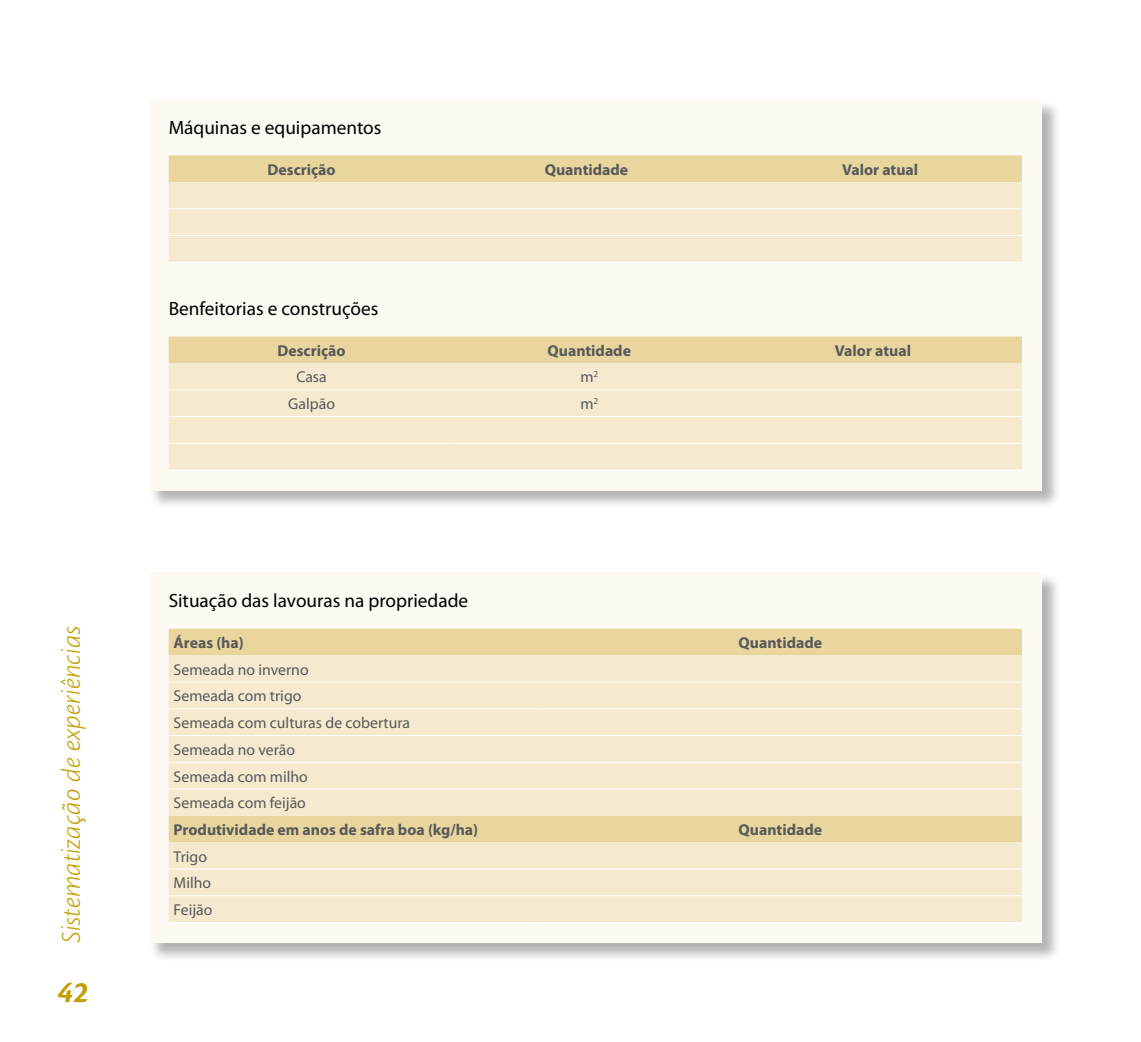
<style>
.page{position:relative;width:1141px;height:1042px;background:#fff}
.page>*{position:absolute;margin:0;border:0;box-sizing:border-box;transform-origin:0 0}
.t1{font:31.5px "Cronos Pro Bold Capt It";color:#c39e00}
.t2{font:28px "Cronos Pro Lt Capt It";letter-spacing:-.005em;color:#c39e00}
.t3{font:19.25px "Myriad Pro";color:#000}
.t4{font:15.75px/26.8px "Myriad Pro";color:#58585a}
.t5{font:700 15.75px "Myriad Pro";color:#58585a}
</style>
<div class="page">
<div style="left:149px;top:100px;width:912px;height:410px;background:#000;opacity:.3"></div>
<div style="left:149px;top:99px;width:893px;height:391px;background:#fcfaf3"></div>
<div style="left:169px;top:155px;width:853px;height:27px;background:#e9d69f"></div>
<div style="left:169px;top:182px;width:853px;height:80px;background:#f5eacf"></div>
<hr style="left:169px;top:208px;width:266px;height:1px;background:#fff">
<hr style="left:435px;top:208px;width:303px;height:1px;background:#fff">
<hr style="left:738px;top:208px;width:284px;height:1px;background:#fff">
<hr style="left:169px;top:235px;width:266px;height:1px;background:#fff">
<hr style="left:435px;top:235px;width:303px;height:1px;background:#fff">
<hr style="left:738px;top:235px;width:284px;height:1px;background:#fff">
<hr style="left:169px;top:262px;width:266px;height:1px;background:#fff">
<hr style="left:435px;top:262px;width:303px;height:1px;background:#fff">
<hr style="left:738px;top:262px;width:284px;height:1px;background:#fff">
<div style="left:169px;top:336px;width:853px;height:27px;background:#e9d69f"></div>
<div style="left:169px;top:363px;width:853px;height:106px;background:#f5eacf"></div>
<hr style="left:169px;top:389px;width:285px;height:1px;background:#fff">
<hr style="left:454px;top:389px;width:270px;height:1px;background:#fff">
<hr style="left:724px;top:389px;width:298px;height:1px;background:#fff">
<hr style="left:169px;top:416px;width:285px;height:1px;background:#fff">
<hr style="left:454px;top:416px;width:270px;height:1px;background:#fff">
<hr style="left:724px;top:416px;width:298px;height:1px;background:#fff">
<hr style="left:169px;top:443px;width:285px;height:1px;background:#fff">
<hr style="left:454px;top:443px;width:270px;height:1px;background:#fff">
<hr style="left:724px;top:443px;width:298px;height:1px;background:#fff">
<hr style="left:169px;top:469px;width:285px;height:1px;background:#fff">
<hr style="left:454px;top:469px;width:270px;height:1px;background:#fff">
<hr style="left:724px;top:469px;width:298px;height:1px;background:#fff">
<div style="left:149px;top:573px;width:912px;height:389px;background:#000;opacity:.3"></div>
<div style="left:149px;top:572px;width:893px;height:371px;background:#fcfaf3"></div>
<div style="left:169px;top:629px;width:853px;height:26px;background:#e9d69f"></div>
<svg style="left:169px;top:655px;width:853px;height:267px;background:#f3e8ca"></svg>
<hr style="left:169px;top:682px;width:370px;height:1px;background:#fff">
<hr style="left:539px;top:682px;width:483px;height:1px;background:#fff">
<hr style="left:169px;top:708px;width:370px;height:1px;background:#fff">
<hr style="left:539px;top:708px;width:483px;height:1px;background:#fff">
<hr style="left:169px;top:735px;width:370px;height:1px;background:#fff">
<hr style="left:539px;top:735px;width:483px;height:1px;background:#fff">
<hr style="left:169px;top:762px;width:370px;height:1px;background:#fff">
<hr style="left:539px;top:762px;width:483px;height:1px;background:#fff">
<hr style="left:169px;top:788px;width:370px;height:1px;background:#fff">
<hr style="left:539px;top:788px;width:483px;height:1px;background:#fff">
<hr style="left:169px;top:868px;width:370px;height:1px;background:#fff">
<hr style="left:539px;top:868px;width:483px;height:1px;background:#fff">
<hr style="left:169px;top:895px;width:370px;height:1px;background:#fff">
<hr style="left:539px;top:895px;width:483px;height:1px;background:#fff">
<hr style="left:539px;top:922px;width:483px;height:1px;background:#fff">
<hr style="left:169px;top:922px;width:370px;height:1px;background:#fff">
<h2 class="t2" style="left:55px;top:943px;width:319px;rotate:-90deg">Sistematização de experiências</h2>
<h1 class="t1" style="left:58px;top:974px;width:32px">42</h1>
<p class="t3" style="left:169px;top:115px;width:214px">Máquinas e equipamentos</p>
<p class="t5" style="left:268px;top:159px;width:70px">Descrição</p>
<p class="t5" style="left:545px;top:159px;width:85px">Quantidade</p>
<p class="t5" style="left:842px;top:159px;width:78px">Valor atual</p>
<p class="t3" style="left:169px;top:296px;width:211px">Benfeitorias e construções</p>
<p class="t5" style="left:278px;top:340px;width:70px">Descrição</p>
<p class="t5" style="left:547px;top:340px;width:85px">Quantidade</p>
<p class="t5" style="left:835px;top:340px;width:78px">Valor atual</p>
<p class="t4" style="left:296px;top:363px;width:32px">Casa</p>
<p class="t4" style="left:580px;top:363px;width:19px">m<sup>2</sup></p>
<p class="t4" style="left:288px;top:390px;width:48px">Galpão</p>
<p class="t4" style="left:580px;top:390px;width:19px">m<sup>2</sup></p>
<p class="t3" style="left:169px;top:588px;width:301px">Situação das lavouras na propriedade</p>
<p class="t5" style="left:174px;top:632px;width:72px">Áreas (ha)</p>
<p class="t5" style="left:739px;top:632px;width:85px">Quantidade</p>
<p class="t4" style="left:174px;top:656px;width:238px">Semeada no inverno<br>Semeada com trigo<br>Semeada com culturas de cobertura<br>Semeada no verão<br>Semeada com milho<br>Semeada com feijão</p>
<p class="t5" style="left:174px;top:819px;width:306px">Produtividade em anos de safra boa (kg/ha)</p>
<p class="t5" style="left:739px;top:819px;width:85px">Quantidade</p>
<p class="t4" style="left:174px;top:843px;width:40px">Trigo<br>Milho<br>Feijão</p>
</div>
